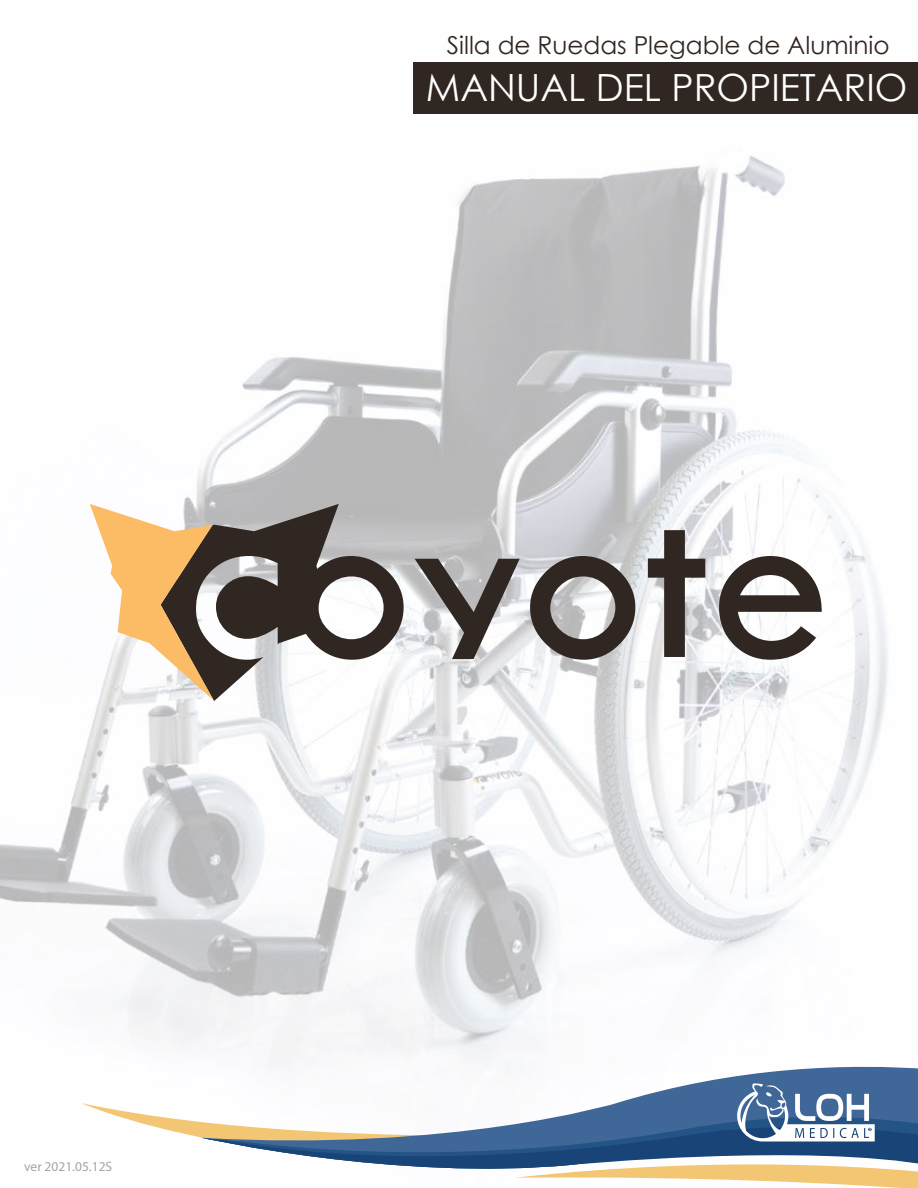
<style>
.page{position:relative;width:918px;height:1188px;background:#fff}
.page>*{position:absolute;margin:0;border:0;box-sizing:border-box;transform-origin:0 0}
.t1{font:37.5px "Century Gothic";color:#fff}
.t2{font:24.75px "Century Gothic";color:#312722}
.t3{font:13.5px "Myriad Pro";color:#a3a5a8}
</style>
<div class="page">
<img style="left:0;top:62px;width:918px;height:993px">
<svg style="left:81px;top:1103px;width:121px;height:35px"></svg>
<svg style="left:269px;top:1055px;width:649px;height:28px"></svg>
<svg style="left:202px;top:1122px;width:312px;height:47px"></svg>
<svg style="left:514px;top:1083px;width:404px;height:105px"></svg>
<div style="left:413px;top:63px;width:505px;height:51px;background:#312722"></div>
<svg style="left:214px;top:504px;width:190px;height:197px"></svg>
<svg style="left:530px;top:556px;width:105px;height:104px;background:#888382"></svg>
<svg style="left:648px;top:530px;width:57px;height:127px"></svg>
<svg style="left:719px;top:556px;width:103px;height:104px"></svg>
<svg style="left:415px;top:559px;width:105px;height:100px"></svg>
<svg style="left:90px;top:504px;width:124px;height:197px"></svg>
<p class="t2" style="left:447px;top:27px;width:444px">Silla de Ruedas Plegable de Aluminio</p>
<h1 class="t1" style="left:426px;top:62px;width:483px">MANUAL DEL PROPIETARIO</h1>
<p class="t3" style="left:24px;top:1158px;width:90px">ver 2021.05.12S</p>
</div>
